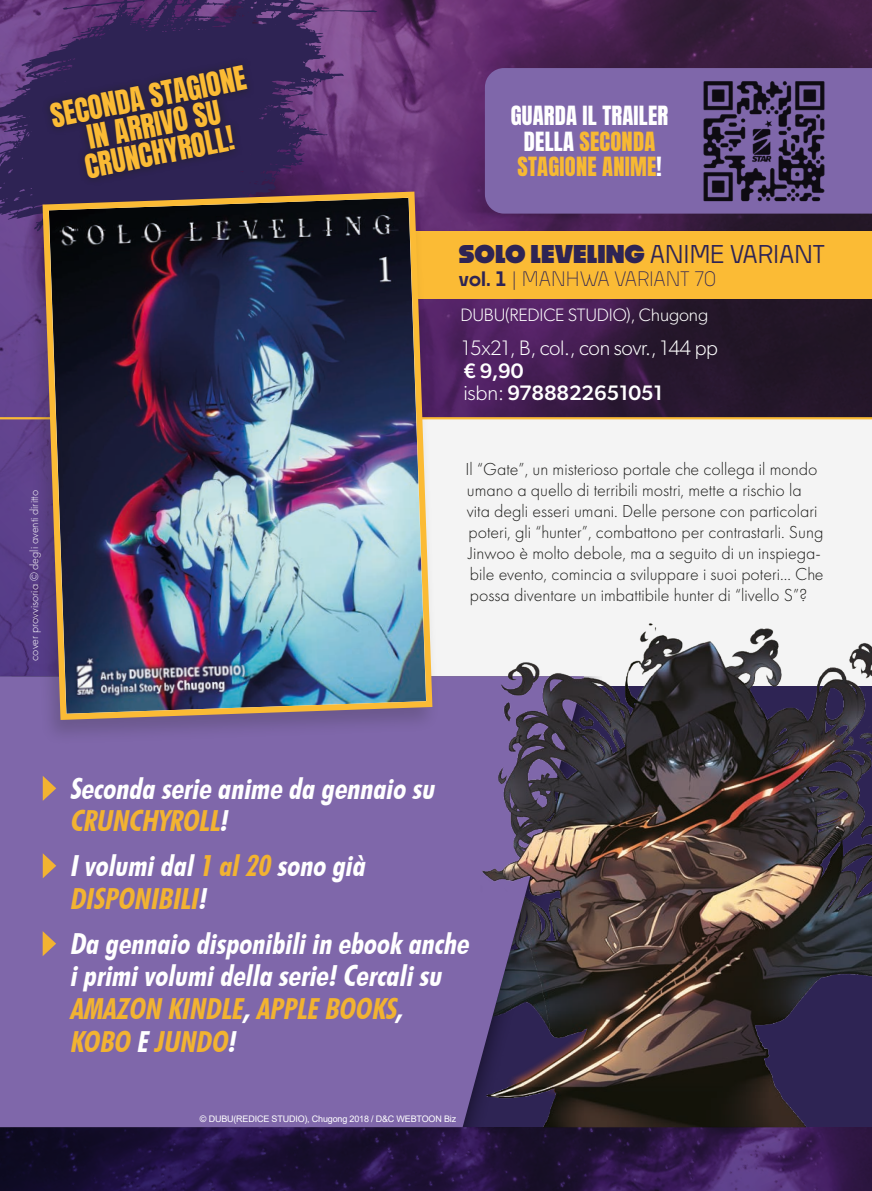
<style>
.page{position:relative;width:872px;height:1191px;background:#fff}
.page>*{position:absolute;margin:0;border:0;box-sizing:border-box;transform-origin:0 0}
.t1{font:italic 700 condensed 29.1px/32.7px "Futura BT";color:#fff}
.t2{font:28.35px/28.3px "Anton";color:#fbbb35;text-align:center}
.t3{font:900 24px "Noka";color:#2e2454}
.t4{font:22.5px/25.5px "Anton";letter-spacing:.01em;color:#fff;text-align:center}
.t5{font:300 21px/22.5px "Gibson";letter-spacing:-.015em;color:#fff}
.t6{font:500 21px "Gibson";letter-spacing:-.01em;color:#fff}
.t7{font:300 19.5px "Noka";color:#2e2454}
.t8{font:300 18px/21px "Futura PT";color:#1d1d1b}
.t9{font:300 18px "Gibson";letter-spacing:-.01em;color:#fff}
.t10{font:300 12px "Futura PT";color:#fff}
.t11{font:9px "Arial";letter-spacing:-.02em;color:#fff}
.s1{color:#f7b933}
.s2{font-weight:500}
.s3{font-weight:600}
.s4{font-weight:300}
.s5{color:#f2b331}
</style>
<div class="page">
<img style="left:0;top:0;width:872px;height:1191px">
<div style="left:384px;top:419px;width:488px;height:267px;background:#f4f4f4"></div>
<hr style="left:0;top:417px;width:872px;height:2px;background:#fbbb35">
<div style="left:485px;top:68px;width:387px;height:146px;background:#7f67aa"></div>
<img style="left:694px;top:68px;width:139px;height:146px">
<div style="left:336px;top:231px;width:536px;height:67px;background:#fbbb35"></div>
<svg style="left:0;top:0;width:377px;height:325px;background:#52336e"></svg>
<div style="left:42px;top:57px;width:213px;height:129px;background:#1d1d1b;opacity:.75"></div>
<div style="left:0;top:676px;width:480px;height:451px;background:#7f67aa"></div>
<img style="left:480px;top:623px;width:392px;height:504px">
<div style="left:22px;top:189px;width:418px;height:555px;background:#1d1d1b;opacity:.2"></div>
<img style="left:39px;top:188px;width:396px;height:535px">
<svg style="left:43px;top:776px;width:13px;height:25px"></svg>
<svg style="left:43px;top:853px;width:13px;height:25px"></svg>
<svg style="left:43px;top:931px;width:13px;height:25px"></svg>
<p class="t2" style="left:49px;top:104px;width:200px;rotate:-11deg">SECONDA STAGIONE<br>IN ARRIVO SU<br>CRUNCHYROLL!</p>
<p class="t10" style="left:27px;top:661px;width:172px;rotate:-90deg">cover provvisoria © degli aventi diritto</p>
<p class="t4" style="left:511px;top:104px;width:159px">GUARDA IL TRAILER<br>DELLA <span class="s1">SECONDA<br>STAGIONE ANIME</span>!</p>
<p class="t3" style="left:459px;top:239px;width:367px">SOLO LEVELING <span class="s2">ANIME VARIANT</span></p>
<p class="t7" style="left:459px;top:266px;width:258px"><span class="s3">vol. 1</span> | MANHWA VARIANT 70</p>
<p class="t9" style="left:460px;top:304px;width:249px">DUBU(REDICE STUDIO), Chugong</p>
<p class="t5" style="left:462px;top:336px;width:258px">15x21, B, col., con sovr., 144 pp <span class="s2">€ 9,90</span></p>
<p class="t6" style="left:463px;top:380px;width:201px"><span class="s4">isbn:</span> 9788822651051</p>
<p class="t8" style="left:465px;top:459px;width:359px">Il “Gate”, un misterioso portale che collega il mondo umano a quello di terribili mostri, mette a rischio la vita degli esseri umani. Delle persone con particolari poteri, gli “hunter”, combattono per contrastarli. Sung Jinwoo è molto debole, ma a seguito di un inspiega&shy;bile evento, comincia a sviluppare i suoi poteri… Che possa diventare un imbattibile hunter di “livello S”?</p>
<p class="t1" style="left:69px;top:771px;width:372px">Seconda serie anime da gennaio su<br><span class="s5">CRUNCHYROLL</span>!</p>
<p class="t1" style="left:69px;top:849px;width:303px">Ivolumidal<span class="s5">1 al20</span> sono già<br><span class="s5">DISPONIBILI</span>!</p>
<p class="t1" style="left:69px;top:926px;width:406px">Da gennaio disponibiliin ebook anche iprimivolumidella serie!Cercalisu<br><span class="s5">AMAZON KINDLE</span>,<span class="s5">APPLE BOOKS</span>,<br><span class="s5">KOBO</span> E <span class="s5">JUNDO</span>!</p>
<p class="t11" style="left:200px;top:1112px;width:258px">© DUBU(REDICE STUDIO), Chugong 2018 / D&amp;C WEBTOON Biz</p>
</div>
